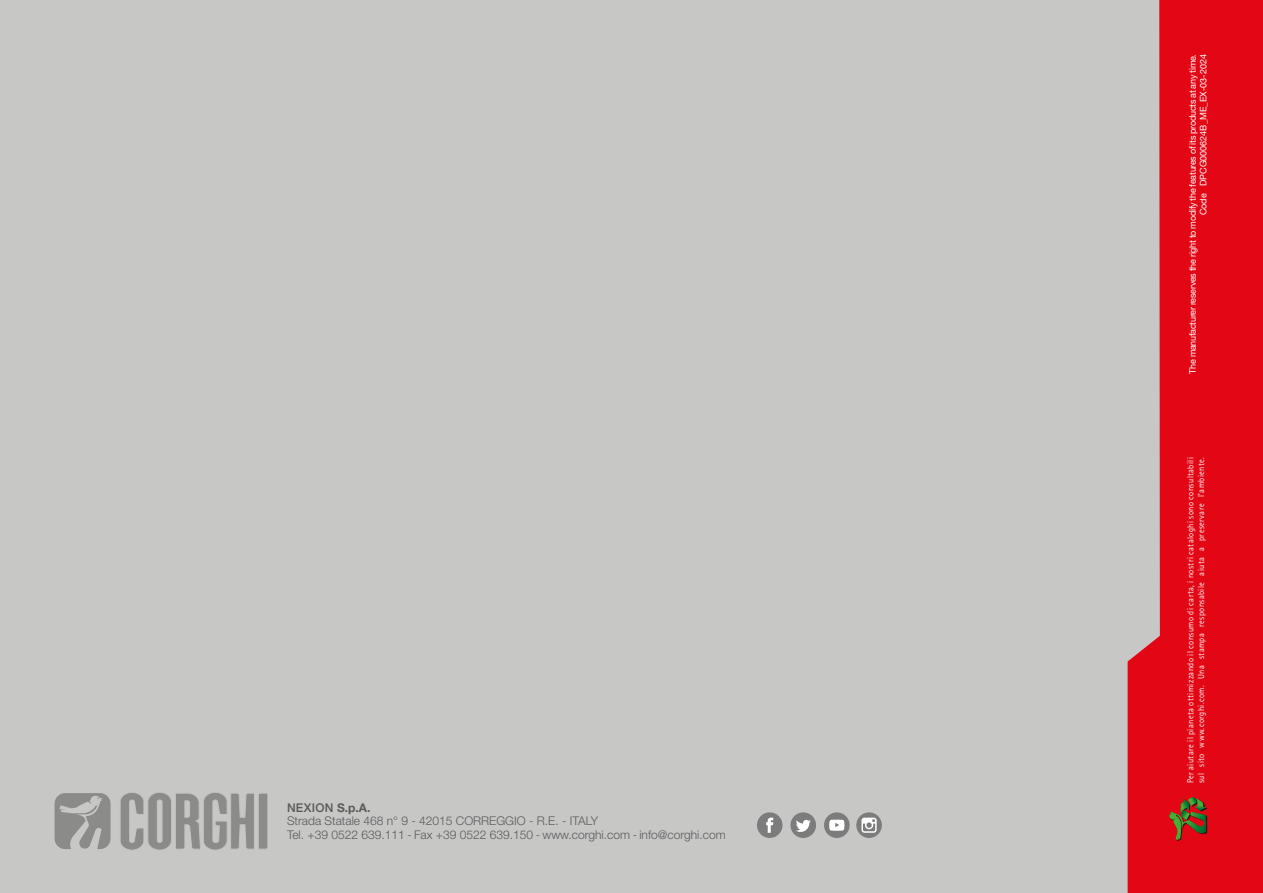
<style>
.page{position:relative;width:1263px;height:893px;background:#c7c7c6}
.page>*{position:absolute;margin:0;border:0;box-sizing:border-box;transform-origin:0 0}
.t1{font:300 12px/13.5px "Helvetica Neue LT Std";color:#5c595b}
.t2{font:500 12px "Helvetica Neue";letter-spacing:.02em;color:#5c595b}
.t3{font:9px/10.8px "Rotis Sans Serif Std";letter-spacing:.05em;color:#fff;scale:.93 1}
.t4{font:9px/10.8px "Helvetica Neue";letter-spacing:-.03em;color:#fff;text-align:right}
.s1{font-family:"Helvetica Neue LT Std";font-weight:700}
</style>
<div class="page">
<svg style="left:1127px;top:0;width:136px;height:893px;fill:#e30614"></svg>
<svg style="left:1170px;top:798px;width:37px;height:43px"></svg>
<svg style="left:1169px;top:797px;width:37px;height:43px;background:#8f3d20"></svg>
<div style="left:757px;top:812px;width:25px;height:26px;background:#7c7c7c;border-radius:50%"></div>
<svg style="left:766px;top:818px;width:7px;height:15px"></svg>
<div style="left:824px;top:812px;width:26px;height:26px;background:#7c7c7c;border-radius:50%"></div>
<svg style="left:829px;top:820px;width:15px;height:11px"></svg>
<svg style="left:856px;top:812px;width:26px;height:26px"></svg>
<svg style="left:861px;top:818px;width:16px;height:15px"></svg>
<div style="left:790px;top:812px;width:26px;height:26px;background:#7c7c7c;border-radius:50%"></div>
<svg style="left:796px;top:820px;width:15px;height:12px"></svg>
<svg style="left:120px;top:792px;width:148px;height:58px"></svg>
<svg style="left:55px;top:793px;width:56px;height:56px"></svg>
<h1 class="t2" style="left:287px;top:798px;width:85px">NEXION <span class="s1">S.p.A.</span></h1>
<h1 class="t1" style="left:287px;top:814px;width:440px">Strada Statale 468 n° 9 - 42015 CORREGGIO - R.E. - ITALY<br>Tel. +39 0522 639.111 - Fax +39 0522 639.150 - www.corghi.com - info@corghi.com</h1>
<p class="t4" style="left:1188px;top:374px;width:321px;rotate:-90deg">The manufacturer reserves the right to modify the features of its products at any time.<br>Code DPCG000624B_ME_EX-03-2024</p>
<p class="t3" style="left:1185px;top:783px;width:352px;rotate:-90deg">Per aiutare il pianeta ottimizzando il consumo di carta, i nostri cataloghi sono consultabili sul sito www.corghi.com. Una stampa responsabile aiuta a preservare l’ambiente.</p>
</div>
